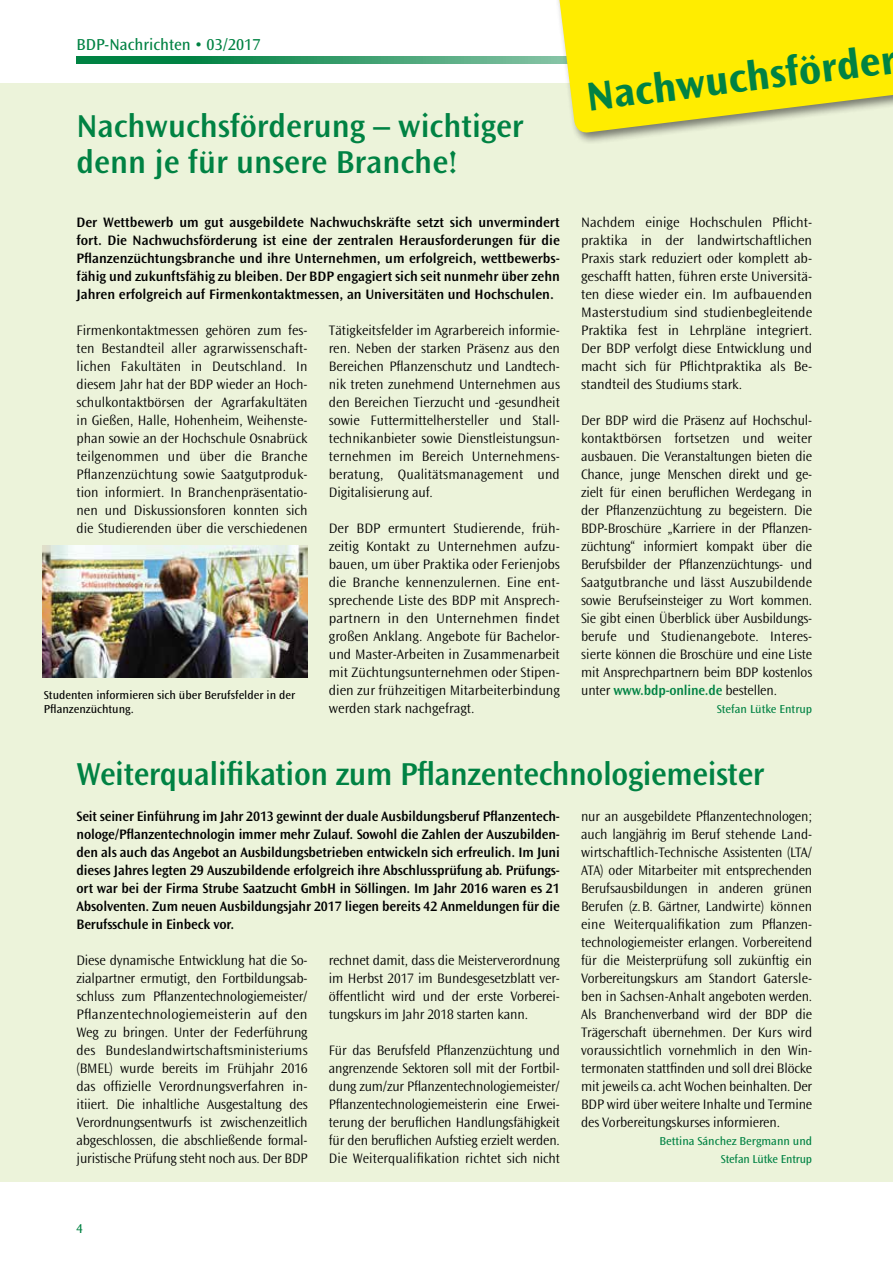
<style>
.page{position:relative;width:893px;height:1263px;background:#fff}
.page>*{position:absolute;margin:0;border:0;box-sizing:border-box;transform-origin:0 0}
.t1{font:700 42.15px "Ocean Sans";color:#008243}
.t2{font:600 33px/36px "Ocean Sans";letter-spacing:-.005em;color:#008243}
.t3{font:16.5px "Ocean Sans";color:#008243}
.t4{font:300 14.25px/18px "Ocean Sans";letter-spacing:-.005em;color:#000;text-align:justify}
.t5{font:600 14.25px/18px "Ocean Sans";letter-spacing:-.01em;color:#000;text-align:justify}
.t6{font:13.5px "Ocean Sans";color:#008243}
.t7{font:12px/13.5px "Ocean Sans";color:#000}
.t8{font:12px/18px "Ocean Sans";color:#008243;text-align:right}
.s1{font-weight:600;color:#008243}
</style>
<div class="page">
<svg style="left:77px;top:57px;width:473px;height:7px;background:#319967"></svg>
<div style="left:0;top:83px;width:893px;height:1098px;background:#ecf3da"></div>
<div style="left:550px;top:0;width:343px;height:145px;background:#000;opacity:.5"></div>
<svg style="left:552px;top:0;width:341px;height:134px;background:#f7e926"></svg>
<img style="left:43px;top:545px;width:265px;height:132px">
<p class="t3" style="left:77px;top:35px;width:185px">BDP-Nachrichten • 03/2017</p>
<h2 class="t2" style="left:77px;top:109px;width:449px">Nachwuchsförderung – wichtiger denn je für unsere Branche!</h2>
<p class="t5" style="left:77px;top:214px;width:485px">Der Wettbewerb um gut ausgebildete Nachwuchskräfte setzt sich unvermindert fort. Die Nachwuchsförderung ist eine der zentralen Herausforderungen für die Pflanzenzüchtungsbranche und ihre Unternehmen, um erfolgreich, wettbewerbs&shy;fähig und zukunftsfähig zu bleiben. Der BDP engagiert sich seit nunmehr über zehn Jahren erfolgreich auf Firmenkontaktmessen, an Universitäten und Hochschulen.</p>
<p class="t4" style="left:77px;top:322px;width:233px">Firmenkontaktmessen gehören zum fes&shy;ten Bestandteil aller agrarwissenschaft&shy;lichen Fakultäten in Deutschland. In diesem Jahr hat der BDP wieder an Hoch&shy;schulkontaktbörsen der Agrarfakultäten in Gießen, Halle, Hohenheim, Weihenste&shy;phan sowie an der Hochschule Osnabrück teilgenommen und über die Branche Pflanzenzüchtung sowie Saatgutproduk&shy;tion informiert. In Branchenpräsentatio&shy;nen und Diskussionsforen konnten sich die Studierenden über die verschiedenen</p>
<p class="t4" style="left:329px;top:322px;width:233px">Tätigkeitsfelder im Agrarbereich informie&shy;ren. Neben der starken Präsenz aus den Bereichen Pflanzenschutz und Landtech&shy;nik treten zunehmend Unternehmen aus den Bereichen Tierzucht und -gesundheit sowie Futtermittelhersteller und Stall&shy;technikanbieter sowie Dienstleistungsun&shy;ternehmen im Bereich Unternehmens&shy;beratung, Qualitätsmanagement und Digitalisierung auf.</p>
<p class="t4" style="left:329px;top:520px;width:233px">Der BDP ermuntert Studierende, früh&shy;zeitig Kontakt zu Unternehmen aufzu&shy;bauen, um über Praktika oder Ferienjobs die Branche kennenzulernen. Eine ent&shy;sprechende Liste des BDP mit Ansprech&shy;partnern in den Unternehmen findet großen Anklang. Angebote für Bachelor&shy;und Master-Arbeiten in Zusammenarbeit mit Züchtungsunternehmen oder Stipen&shy;dien zur frühzeitigen Mitarbeiterbindung werden stark nachgefragt.</p>
<p class="t7" style="left:44px;top:689px;width:253px">Studenten informieren sich über Berufsfelder in der<br>Pflanzenzüchtung.</p>
<h1 class="t1" style="left:584px;top:74px;width:313px;rotate:-7deg">Nachwuchsförder</h1>
<p class="t4" style="left:581px;top:214px;width:233px">Nachdem einige Hochschulen Pflicht&shy;praktika in der landwirtschaftlichen Praxis stark reduziert oder komplett ab&shy;geschafft hatten, führen erste Universitä&shy;ten diese wieder ein. Im aufbauenden Masterstudium sind studienbegleitende Praktika fest in Lehrpläne integriert.<br>Der BDP verfolgt diese Entwicklung und macht sich für Pflichtpraktika als Be&shy;standteil des Studiums stark.</p>
<p class="t4" style="left:581px;top:412px;width:233px">Der BDP wird die Präsenz auf Hochschul&shy;kontaktbörsen fortsetzen und weiter ausbauen. Die Veranstaltungen bieten die Chance, junge Menschen direkt und ge&shy;zielt für einen beruflichen Werdegang in der Pflanzenzüchtung zu begeistern. Die BDP-Broschüre „Karriere in der Pflanzen&shy;züchtung“ informiert kompakt über die Berufsbilder der Pflanzenzüchtungs- und Saatgutbranche und lässt Auszubildende sowie Berufseinsteiger zu Wort kommen.<br>Sie gibt einen Überblick über Ausbildungs&shy;berufe und Studienangebote. Interes&shy;sierte können die Broschüre und eine Liste mit Ansprechpartnern beim BDP kostenlos unter <span class="s1">www.bdp-online.de</span> bestellen.</p>
<p class="t8" style="left:717px;top:700px;width:97px">Stefan Lütke Entrup</p>
<h2 class="t2" style="left:77px;top:757px;width:689px">Weiterqualifikation zum Pflanzentechnologiemeister</h2>
<p class="t5" style="left:77px;top:808px;width:485px">Seit seiner Einführung im Jahr 2013 gewinnt der duale Ausbildungsberuf Pflanzentech&shy;nologe/Pflanzentechnologin immer mehr Zulauf. Sowohl die Zahlen der Auszubilden&shy;den als auch das Angebot an Ausbildungsbetrieben entwickeln sich erfreulich. Im Juni dieses Jahres legten 29 Auszubildende erfolgreich ihre Abschlussprüfung ab. Prüfungs&shy;ort war bei der Firma Strube Saatzucht GmbH in Söllingen. Im Jahr 2016 waren es 21<br>Absolventen. Zum neuen Ausbildungsjahr 2017 liegen bereits 42 Anmeldungen für die Berufsschule in Einbeck vor.</p>
<p class="t4" style="left:77px;top:952px;width:233px">Diese dynamische Entwicklung hat die So&shy;zialpartner ermutigt, den Fortbildungsab&shy;schluss zum Pflanzentechnologiemeister/ Pflanzentechnologiemeisterin auf den Weg zu bringen. Unter der Federführung des Bundeslandwirtschaftsministeriums (BMEL) wurde bereits im Frühjahr 2016 das offizielle Verordnungsverfahren in&shy;itiiert. Die inhaltliche Ausgestaltung des Verordnungsentwurfs ist zwischenzeitlich abgeschlossen, die abschließende formal&shy;juristische Prüfung steht noch aus. Der BDP</p>
<p class="t4" style="left:329px;top:952px;width:233px">rechnet damit, dass die Meisterverordnung im Herbst 2017 im Bundesgesetzblatt ver&shy;öffentlicht wird und der erste Vorberei&shy;tungskurs im Jahr 2018 starten kann.</p>
<p class="t4" style="left:581px;top:808px;width:233px">nur an ausgebildete Pflanzentechnologen; auch langjährig im Beruf stehende Land&shy;wirtschaftlich-Technische Assistenten (LTA/ ATA) oder Mitarbeiter mit entsprechenden Berufsausbildungen in anderen grünen Berufen (z.B. Gärtner, Landwirte) können eine Weiterqualifikation zum Pflanzen&shy;technologiemeister erlangen. Vorbereitend für die Meisterprüfung soll zukünftig ein Vorbereitungskurs am Standort Gatersle&shy;ben in Sachsen-Anhalt angeboten werden.<br>Als Branchenverband wird der BDP die Trägerschaft übernehmen. Der Kurs wird voraussichtlich vornehmlich in den Win&shy;termonaten stattfinden und soll drei Blöcke mit jeweils ca. acht Wochen beinhalten. Der BDP wird über weitere Inhalte und Termine des Vorbereitungskurses informieren.</p>
<p class="t8" style="left:659px;top:1132px;width:154px">Bettina Sánchez Bergmann und<br>Stefan Lütke Entrup</p>
<p class="t4" style="left:329px;top:1042px;width:233px">Für das Berufsfeld Pflanzenzüchtung und angrenzende Sektoren soll mit der Fortbil&shy;dung zum/zur Pflanzentechnologiemeister/ Pflanzentechnologiemeisterin eine Erwei&shy;terung der beruflichen Handlungsfähigkeit für den beruflichen Aufstieg erzielt werden.<br>Die Weiterqualifikation richtet sich nicht</p>
<p class="t6" style="left:77px;top:1221px;width:8px">4</p>
</div>
